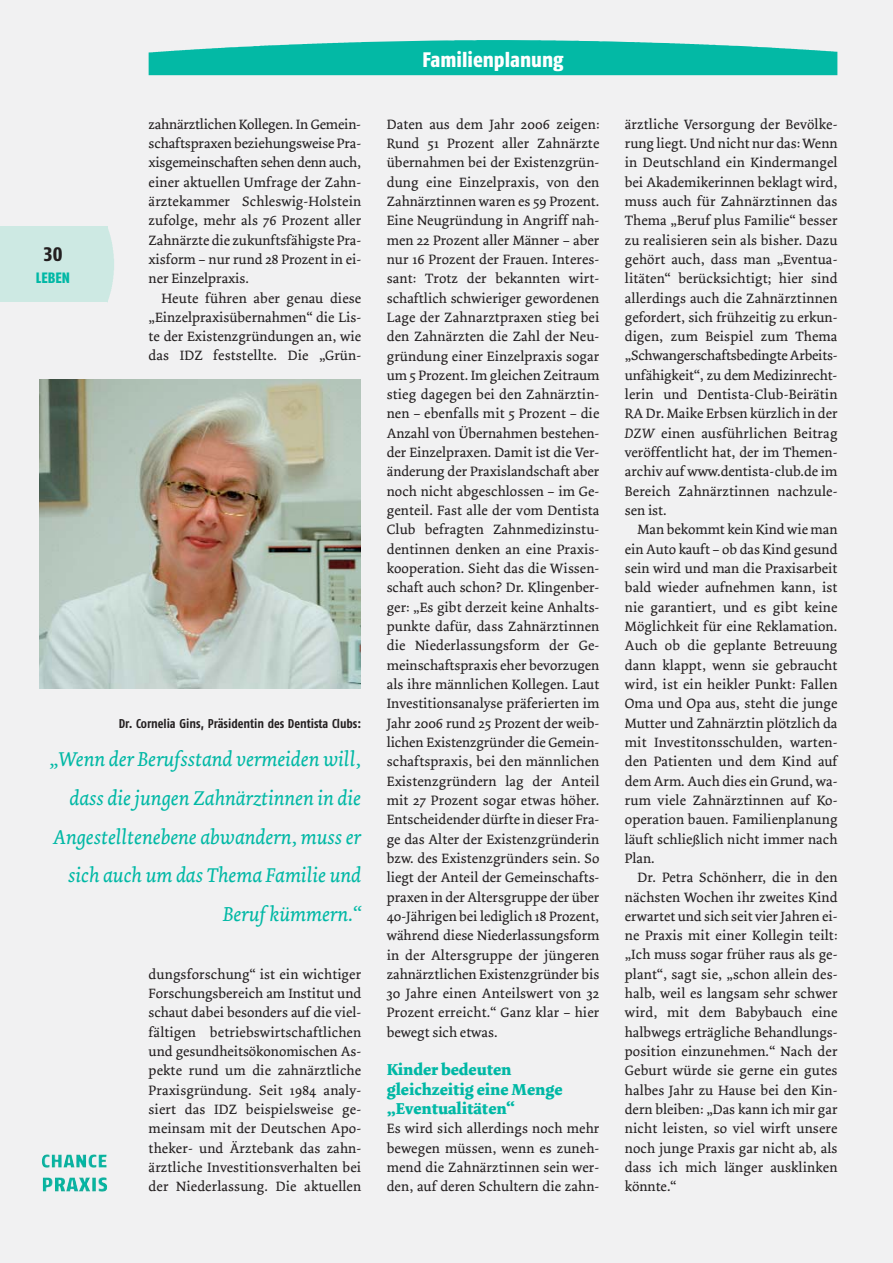
<style>
.page{position:relative;width:893px;height:1263px;background:#fff}
.page>*{position:absolute;margin:0;border:0;box-sizing:border-box;transform-origin:0 0}
.t1{font:italic 21px/38.7px "Dolly";letter-spacing:-.005em;color:#00b8a5;text-align:right}
.t2{font:21px "Fago Co Exb";color:#fff}
.t3{font:19.5px "Fago Co Exb Tf";color:#231f20}
.t4{font:700 16.5px/19.4px "Dolly";color:#00b8a5}
.t5{font:15px "Fago Co Exb Lf";color:#00b8a5}
.t6{font:14.25px/19.4px "Dolly";letter-spacing:.01em;color:#231f20;text-align:justify}
.t7{font:700 12.75px "Fago Co";color:#231f20}
.s1{font-style:italic}
</style>
<div class="page">
<div style="left:0;top:1px;width:893px;height:1262px;background:#f1f1f2"></div>
<svg style="left:43px;top:1155px;width:7px;height:13px"></svg>
<div style="left:0;top:227px;width:108px;height:75px;background:#cde9e3"></div>
<img style="left:108px;top:229px;width:6px;height:71px">
<img style="left:149px;top:40px;width:688px;height:35px">
<img style="left:40px;top:380px;width:320px;height:309px">
<h2 class="t3" style="left:43px;top:248px;width:21px">30</h2>
<p class="t5" style="left:36px;top:273px;width:35px">LEBEN</p>
<p class="t6" style="left:149px;top:116px;width:214px">zahnärztlichen Kollegen. In Gemein&shy;schaftspraxen beziehungsweise Pra&shy;xisgemeinschaften sehen denn auch, einer aktuellen Umfrage der Zahn&shy;ärztekammer Schleswig-Holstein zufolge, mehr als 76 Prozent aller Zahnärzte die zukunftsfähigste Pra&shy;xisform – nur rund 28 Prozent in ei&shy;ner Einzelpraxis.</p>
<p class="t6" style="left:149px;top:289px;width:214px;text-indent:13px">Heute führen aber genau diese „Einzelpraxisübernahmen“ die Lis&shy;te der Existenzgründungen an, wie das IDZ feststellte. Die „Grün-</p>
<p class="t7" style="left:119px;top:719px;width:244px">Dr. Cornelia Gins, Präsidentin des Dentista Clubs:</p>
<h1 class="t1" style="left:49px;top:742px;width:313px">„Wenn der Berufsstand vermeiden will, dass die jungen Zahnärztinnen in die<br>Angestelltenebene abwandern, muss er sich auch um das Thema Familie und<br>Beruf kümmern.“</h1>
<p class="t6" style="left:149px;top:966px;width:214px">dungsforschung“ ist ein wichtiger Forschungsbereich am Institut und schaut dabei besonders auf die viel&shy;fältigen betriebswirtschaftlichen und gesundheitsökonomischen As&shy;pekte rund um die zahnärztliche Praxisgründung. Seit 1984 analy&shy;siert das IDZ beispielsweise ge&shy;meinsam mit der Deutschen Apo&shy;theker- und Ärztebank das zahn&shy;ärztliche Investitionsverhalten bei der Niederlassung. Die aktuellen</p>
<h1 class="t2" style="left:423px;top:53px;width:142px">Familienplanung</h1>
<p class="t6" style="left:387px;top:116px;width:214px">Daten aus dem Jahr 2006 zeigen:<br>Rund 51 Prozent aller Zahnärzte übernahmen bei der Existenzgrün&shy;dung eine Einzelpraxis, von den Zahnärztinnen waren es 59 Prozent.<br>Eine Neugründung in Angriff nah&shy;men 22 Prozent aller Männer – aber nur 16 Prozent der Frauen. Interes&shy;sant: Trotz der bekannten wirt&shy;schaftlich schwieriger gewordenen Lage der Zahnarztpraxen stieg bei den Zahnärzten die Zahl der Neu&shy;gründung einer Einzelpraxis sogar um 5 Prozent. Im gleichen Zeitraum stieg dagegen bei den Zahnärztin&shy;nen – ebenfalls mit 5 Prozent – die Anzahl von Übernahmen bestehen&shy;der Einzelpraxen. Damit ist die Ver&shy;änderung der Praxislandschaft aber noch nicht abgeschlossen – im Ge&shy;genteil. Fast alle der vom Dentista Club befragten Zahnmedizinstu&shy;dentinnen denken an eine Praxis&shy;kooperation. Sieht das die Wissen&shy;schaft auch schon? Dr. Klingenber&shy;ger: „Es gibt derzeit keine Anhalts&shy;punkte dafür, dass Zahnärztinnen die Niederlassungsform der Ge&shy;meinschaftspraxis eher bevorzugen als ihre männlichen Kollegen. Laut Investitionsanalyse präferierten im Jahr 2006 rund 25 Prozent der weib&shy;lichen Existenzgründer die Gemein&shy;schaftspraxis, bei den männlichen Existenzgründern lag der Anteil mit 27 Prozent sogar etwas höher.<br>Entscheidender dürfte in dieser Fra&shy;ge das Alter der Existenzgründerin bzw. des Existenzgründers sein. So liegt der Anteil der Gemeinschafts&shy;praxen in der Altersgruppe der über 40-Jährigen bei lediglich 18 Prozent, während diese Niederlassungsform in der Altersgruppe der jüngeren zahnärztlichen Existenzgründer bis 30 Jahre einen Anteilswert von 32<br>Prozent erreicht.“ Ganz klar – hier bewegt sich etwas.</p>
<p class="t4" style="left:387px;top:1062px;width:177px">Kinder bedeuten gleichzeitig eine Menge „Eventualitäten“</p>
<p class="t6" style="left:387px;top:1120px;width:214px">Es wird sich allerdings noch mehr bewegen müssen, wenn es zuneh&shy;mend die Zahnärztinnen sein wer&shy;den, auf deren Schultern die zahn-</p>
<p class="t6" style="left:625px;top:116px;width:214px">ärztliche Versorgung der Bevölke&shy;rung liegt. Und nicht nur das: Wenn in Deutschland ein Kindermangel bei Akademikerinnen beklagt wird, muss auch für Zahnärztinnen das Thema „Beruf plus Familie“ besser zu realisieren sein als bisher. Dazu gehört auch, dass man „Eventua&shy;litäten“ berücksichtigt; hier sind allerdings auch die Zahnärztinnen gefordert, sich frühzeitig zu erkun&shy;digen, zum Beispiel zum Thema „Schwangerschaftsbedingte Arbeits&shy;unfähigkeit“, zu dem Medizinrecht&shy;lerin und Dentista-Club-Beirätin RA Dr. Maike Erbsen kürzlich in der <span class="s1">DZW</span> einen ausführlichen Beitrag veröffentlicht hat, der im Themen&shy;archiv auf www.dentista-club.de im Bereich Zahnärztinnen nachzule&shy;sen ist.</p>
<p class="t6" style="left:625px;top:521px;width:214px;text-indent:13px">Man bekommt kein Kind wie man ein Auto kauft – ob das Kind gesund sein wird und man die Praxisarbeit bald wieder aufnehmen kann, ist nie garantiert, und es gibt keine Möglichkeit für eine Reklamation.<br>Auch ob die geplante Betreuung dann klappt, wenn sie gebraucht wird, ist ein heikler Punkt: Fallen Oma und Opa aus, steht die junge Mutter und Zahnärztin plötzlich da mit Investitonsschulden, warten&shy;den Patienten und dem Kind auf dem Arm. Auch dies ein Grund, wa&shy;rum viele Zahnärztinnen auf Ko&shy;operation bauen. Familienplanung läuft schließlich nicht immer nach Plan.</p>
<p class="t6" style="left:625px;top:869px;width:214px;text-indent:13px">Dr. Petra Schönherr, die in den nächsten Wochen ihr zweites Kind erwartet und sich seit vier Jahren ei&shy;ne Praxis mit einer Kollegin teilt: „Ich muss sogar früher raus als ge&shy;plant“, sagt sie, „schon allein des&shy;halb, weil es langsam sehr schwer wird, mit dem Babybauch eine halbwegs erträgliche Behandlungs&shy;position einzunehmen.“ Nach der Geburt würde sie gerne ein gutes halbes Jahr zu Hause bei den Kin&shy;dern bleiben: „Das kann ich mir gar nicht leisten, so viel wirft unsere noch junge Praxis gar nicht ab, als dass ich mich länger ausklinken könnte.“</p>
</div>
